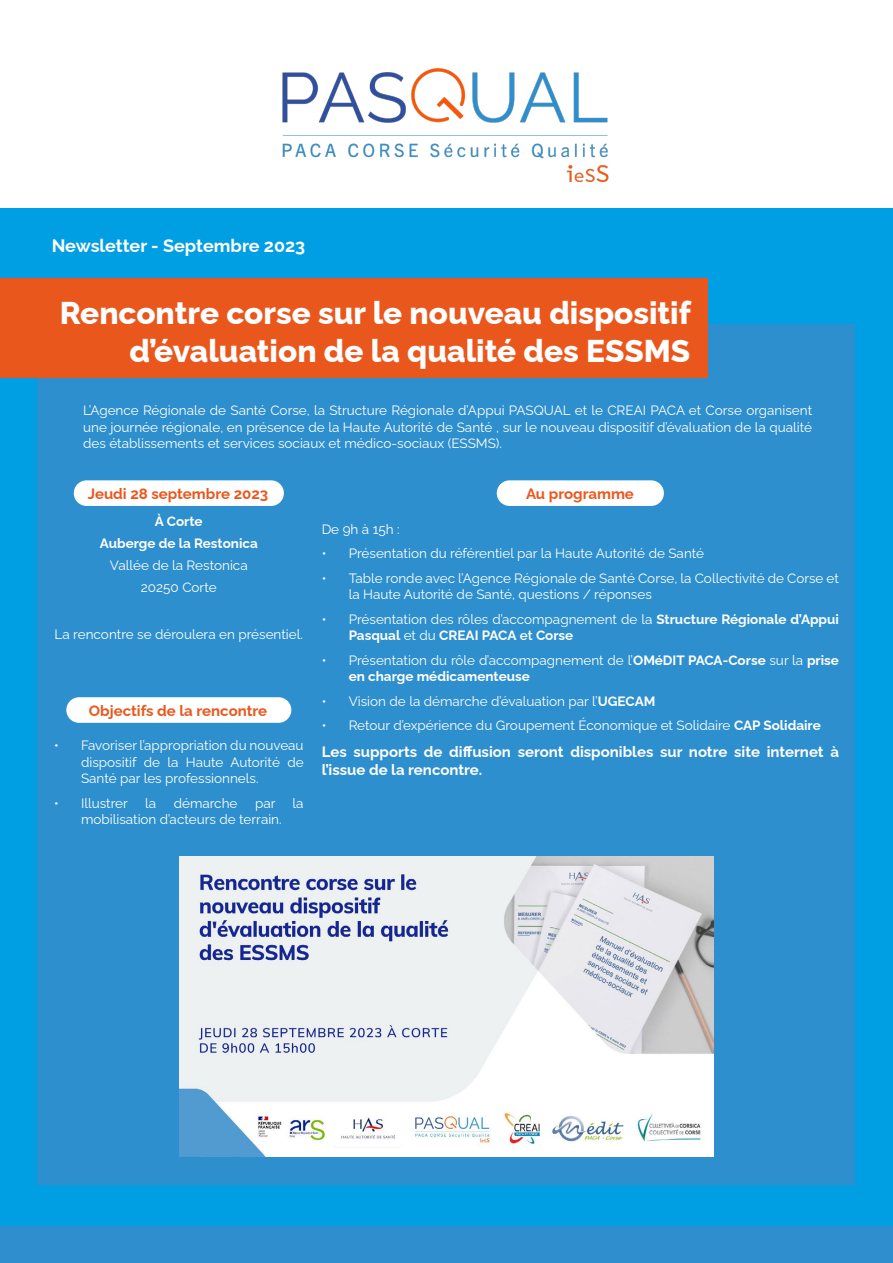
<style>
.page{position:relative;width:893px;height:1263px;background:#fff}
.page>*{position:absolute;margin:0;border:0;box-sizing:border-box;transform-origin:0 0}
.t1{font:800 31.5px/37.8px "Raleway";color:#fff;text-align:right}
.t2{font:700 18px "Raleway";color:#fff}
.t3{font:700 15px/18px "Raleway";color:#fff}
.t4{font:700 15px "Raleway";color:#ea571c}
.t5{font:13.5px/16.2px "Raleway";color:#fff;text-align:justify}
.t6{font:700 13.5px/22px "Raleway";color:#fff;text-align:center}
.s1{font-weight:400}
.s2{font-weight:600}
.s3{font-weight:700}
</style>
<div class="page">
<div style="left:0;top:208px;width:893px;height:1055px;background:#009fe3"></div>
<img style="left:282px;top:68px;width:327px;height:113px">
<div style="left:38px;top:324px;width:817px;height:860px;background:#2e8fce"></div>
<div style="left:0;top:1227px;width:893px;height:36px;background:#2f8ece"></div>
<div style="left:0;top:279px;width:707px;height:99px;background:#ea571c"></div>
<div style="left:74px;top:480px;width:210px;height:26px;background:#fff;border-radius:13px"></div>
<div style="left:497px;top:480px;width:167px;height:26px;background:#fff;border-radius:13px"></div>
<div style="left:66px;top:697px;width:225px;height:26px;background:#fff;border-radius:13px"></div>
<img style="left:180px;top:856px;width:533px;height:300px">
<h2 class="t2" style="left:52px;top:231px;width:255px">Newsletter - Septembre 2023</h2>
<h1 class="t1" style="left:60px;top:291px;width:633px">Rencontre corse sur le nouveau dispositif d’évaluation de la qualité des ESSMS</h1>
<p class="t5" style="left:83px;top:401px;width:730px">L’Agence Régionale de Santé Corse, la Structure Régionale d’Appui PASQUAL et le CREAI PACA et Corse organisent une journée régionale, en présence de la Haute Autorité de Santé , sur le nouveau dispositif d’évaluation de la qualité des établissements et services sociaux et médico-sociaux (ESSMS).</p>
<p class="t4" style="left:526px;top:481px;width:109px">Au programme</p>
<p class="t5" style="left:322px;top:519px;width:80px">De 9h à 15h :</p>
<p class="t5" style="left:322px;top:544px;width:384px">• Présentation du référentiel par la Haute Autorité de Santé</p>
<p class="t5" style="left:349px;top:569px;width:492px;text-indent:-27px">• Table ronde avec l’Agence Régionale de Santé Corse, la Collectivité de Corse et la Haute Autorité de Santé, questions / réponses</p>
<p class="t6" style="left:349px;top:609px;width:492px;line-height:16.2px;text-align:left;text-indent:-27px"><span class="s1">• Présentation des rôles d’accompagnement de la</span> Structure Régionale d’Appui<br>Pasqual <span class="s1">et du</span> CREAI PACA <span class="s2">et</span> Corse</p>
<p class="t5" style="left:349px;top:650px;width:492px;text-indent:-27px">• Présentation du rôle d’accompagnement de l’<span class="s3">OMéDIT PACA-Corse</span> sur la <span class="s3">prise en charge médicamenteuse</span></p>
<p class="t5" style="left:322px;top:691px;width:335px">• Vision de la démarche d’évaluation par l’<span class="s3">UGECAM</span></p>
<p class="t5" style="left:322px;top:716px;width:501px">• Retour d’expérience du Groupement Économique et Solidaire <span class="s3">CAP Solidaire</span></p>
<p class="t3" style="left:322px;top:741px;width:519px">Les supports de diffusion seront disponibles sur notre site internet à l’issue de la rencontre.</p>
<p class="t4" style="left:88px;top:481px;width:182px">Jeudi 28 septembre 2023</p>
<p class="t6" style="left:100px;top:509px;width:159px">À Corte<br>Auberge de la Restonica</p>
<p class="t5" style="left:110px;top:553px;width:139px;line-height:22px;text-align:center">Vallée de la Restonica<br>20250 Corte</p>
<p class="t5" style="left:55px;top:625px;width:250px">La rencontre se déroulera en présentiel.</p>
<p class="t4" style="left:89px;top:698px;width:180px">Objectifs de la rencontre</p>
<p class="t5" style="left:81px;top:736px;width:224px;text-indent:-27px">• Favoriser l’appropriation du nouveau dispositif de la Haute Autorité de Santé par les professionnels.</p>
<p class="t5" style="left:54px;top:793px;width:75px">• Illustrer</p>
<p class="t5" style="left:145px;top:793px;width:13px">la</p>
<p class="t5" style="left:174px;top:793px;width:65px">démarche</p>
<p class="t5" style="left:255px;top:793px;width:22px">par</p>
<p class="t5" style="left:293px;top:793px;width:13px">la</p>
<p class="t5" style="left:81px;top:809px;width:202px">mobilisation d’acteurs de terrain.</p>
</div>
